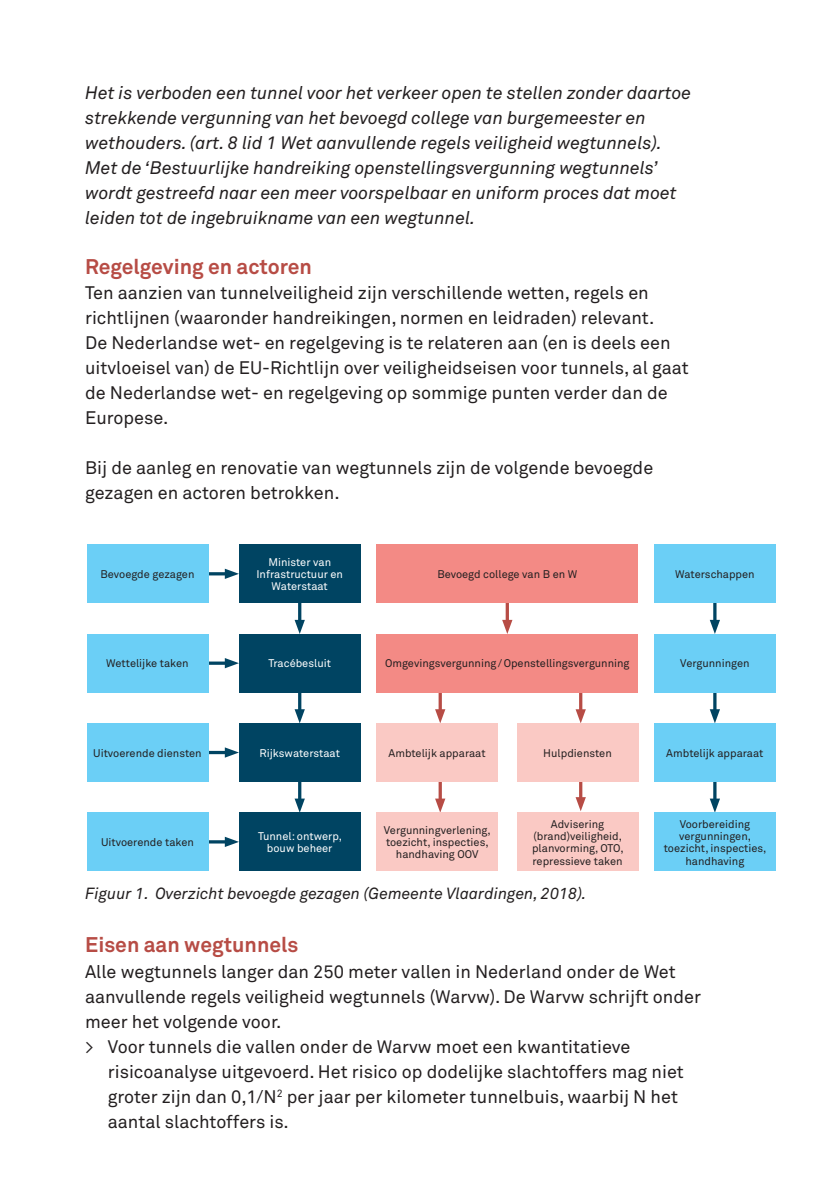
<style>
.page{position:relative;width:840px;height:1191px;background:#fff}
.page>*{position:absolute;margin:0;border:0;box-sizing:border-box;transform-origin:0 0}
.tussenkop_rood_Akkur{font:700 21px "Akkurat Std";color:#b74c45}
.brood{font:18px/25px "Akkurat Std";color:#231f20}
.brood-2{font:italic 18px/25px "Akkurat Std";color:#231f20}
.onderschrift_figuur{font:italic 16px "Akkurat Std";color:#231f20}
.t1{font:11px/12.2px "Akkurat Std";color:#231f20;text-align:center}
.t2{font:11px/12.2px "Akkurat Std";color:#fff;text-align:center}
</style>
<div class="page">
<hr style="left:298px;top:568px;width:3px;height:56px;background:#004462">
<svg style="left:294px;top:620px;width:11px;height:14px"></svg>
<svg style="left:712px;top:603px;width:4px;height:17px"></svg>
<svg style="left:709px;top:620px;width:10px;height:14px"></svg>
<hr style="left:505px;top:568px;width:3px;height:56px;background:#b74c45">
<svg style="left:502px;top:620px;width:10px;height:14px"></svg>
<hr style="left:438px;top:658px;width:3px;height:56px;background:#b74c45">
<svg style="left:435px;top:709px;width:10px;height:14px"></svg>
<hr style="left:438px;top:747px;width:3px;height:56px;background:#b74c45">
<svg style="left:435px;top:798px;width:10px;height:14px"></svg>
<svg style="left:578px;top:781px;width:4px;height:16px"></svg>
<svg style="left:575px;top:797px;width:10px;height:14px"></svg>
<svg style="left:578px;top:692px;width:4px;height:17px"></svg>
<svg style="left:575px;top:709px;width:10px;height:14px"></svg>
<hr style="left:298px;top:658px;width:3px;height:56px;background:#004462">
<svg style="left:294px;top:709px;width:11px;height:14px"></svg>
<svg style="left:712px;top:692px;width:4px;height:17px"></svg>
<svg style="left:709px;top:709px;width:10px;height:14px"></svg>
<hr style="left:298px;top:747px;width:3px;height:56px;background:#004462">
<svg style="left:294px;top:798px;width:11px;height:14px"></svg>
<svg style="left:712px;top:781px;width:4px;height:17px"></svg>
<svg style="left:709px;top:798px;width:10px;height:14px"></svg>
<hr style="left:173px;top:572px;width:56px;height:3px;background:#004462">
<svg style="left:225px;top:568px;width:14px;height:11px"></svg>
<hr style="left:173px;top:751px;width:56px;height:3px;background:#004462">
<svg style="left:225px;top:747px;width:14px;height:10px"></svg>
<svg style="left:208px;top:661px;width:17px;height:4px"></svg>
<svg style="left:225px;top:658px;width:14px;height:10px"></svg>
<hr style="left:173px;top:840px;width:56px;height:3px;background:#004462">
<svg style="left:225px;top:836px;width:14px;height:11px"></svg>
<div style="left:87px;top:544px;width:121px;height:59px;background:#6bcff6"></div>
<div style="left:376px;top:544px;width:262px;height:59px;background:#f38a85"></div>
<div style="left:653px;top:544px;width:122px;height:59px;background:#6bcff6"></div>
<div style="left:239px;top:544px;width:121px;height:59px;background:#004462"></div>
<div style="left:87px;top:634px;width:121px;height:58px;background:#6bcff6"></div>
<div style="left:376px;top:634px;width:262px;height:58px;background:#f38a85"></div>
<div style="left:653px;top:634px;width:122px;height:58px;background:#6bcff6"></div>
<div style="left:239px;top:634px;width:121px;height:58px;background:#004462"></div>
<div style="left:87px;top:723px;width:121px;height:58px;background:#6bcff6"></div>
<div style="left:376px;top:723px;width:121px;height:58px;background:#fac9c4"></div>
<div style="left:516px;top:723px;width:122px;height:58px;background:#fac9c4"></div>
<div style="left:653px;top:723px;width:122px;height:58px;background:#6bcff6"></div>
<div style="left:239px;top:723px;width:121px;height:58px;background:#004462"></div>
<div style="left:87px;top:812px;width:121px;height:59px;background:#6bcff6"></div>
<div style="left:376px;top:812px;width:121px;height:59px;background:#fac9c4"></div>
<div style="left:516px;top:812px;width:122px;height:59px;background:#fac9c4"></div>
<div style="left:653px;top:812px;width:122px;height:59px;background:#6bcff6"></div>
<div style="left:239px;top:812px;width:121px;height:59px;background:#004462"></div>
<p class="brood-2" style="left:85px;top:80px;width:607px">Het is verboden een tunnel voor het verkeer open te stellen zonder daartoe strekkende vergunning van het bevoegd college van burgemeester en wethouders. (art. 8 lid 1 Wet aanvullende regels veiligheid wegtunnels).</p>
<p class="brood-2" style="left:85px;top:155px;width:573px">Met de ‘Bestuurlijke handreiking openstellingsvergunning wegtunnels’</p>
<p class="brood-2" style="left:85px;top:180px;width:592px">wordt gestreefd naar een meer voorspelbaar en uniform proces dat moet leiden tot de ingebruikname van een wegtunnel.</p>
<p class="tussenkop_rood_Akkur" style="left:85px;top:254px;width:228px">Regelgeving en actoren</p>
<p class="brood" style="left:85px;top:280px;width:604px">Ten aanzien van tunnelveiligheid zijn verschillende wetten, regels en richtlijnen (waaronder handreikingen, normen en leidraden) relevant.<br>De Nederlandse wet- en regelgeving is te relateren aan (en is deels een uitvloeisel van) de EU-Richtlijn over veiligheidseisen voor tunnels, al gaat de Nederlandse wet- en regelgeving op sommige punten verder dan de Europese.</p>
<p class="brood" style="left:85px;top:455px;width:569px">Bij de aanleg en renovatie van wegtunnels zijn de volgende bevoegde gezagen en actoren betrokken.</p>
<p class="t2" style="left:256px;top:556px;width:88px">Minister van<br>Infrastructuur en<br>Waterstaat</p>
<p class="t1" style="left:100px;top:568px;width:95px">Bevoegde gezagen</p>
<p class="t1" style="left:437px;top:568px;width:141px">Bevoegd college van B en W</p>
<p class="t1" style="left:674px;top:568px;width:81px">Waterschappen</p>
<p class="t1" style="left:106px;top:657px;width:84px">Wettelijke taken</p>
<p class="t2" style="left:268px;top:657px;width:64px">Tracébesluit</p>
<p class="t1" style="left:385px;top:657px;width:246px">Omgevingsvergunning/Openstellingsvergunning</p>
<p class="t1" style="left:679px;top:657px;width:71px">Vergunningen</p>
<p class="t1" style="left:93px;top:747px;width:110px">Uitvoerende diensten</p>
<p class="t2" style="left:259px;top:747px;width:82px">Rijkswaterstaat</p>
<p class="t1" style="left:388px;top:747px;width:99px">Ambtelijk apparaat</p>
<p class="t1" style="left:543px;top:747px;width:70px">Hulpdiensten</p>
<p class="t1" style="left:666px;top:747px;width:99px">Ambtelijk apparaat</p>
<p class="t1" style="left:101px;top:836px;width:94px">Uitvoerende taken</p>
<p class="t2" style="left:258px;top:830px;width:85px">Tunnel: ontwerp, bouw beheer</p>
<p class="t1" style="left:383px;top:824px;width:108px">Vergunningverlening, toezicht, inspecties, handhaving OOV</p>
<p class="t1" style="left:531px;top:818px;width:93px">Advisering (brand)veiligheid, planvorming, OTO, repressieve taken</p>
<p class="t1" style="left:663px;top:818px;width:104px">Voorbereiding vergunningen, toezicht, inspecties, handhaving</p>
<p class="onderschrift_figuur" style="left:85px;top:884px;width:502px">Figuur 1. Overzicht bevoegde gezagen (Gemeente Vlaardingen, 2018).</p>
<p class="tussenkop_rood_Akkur" style="left:85px;top:932px;width:215px">Eisen aan wegtunnels</p>
<p class="brood" style="left:85px;top:958px;width:617px">Alle wegtunnels langer dan 250 meter vallen in Nederland onder de Wet aanvullende regels veiligheid wegtunnels (Warvw). De Warvw schrijft onder meer het volgende voor.</p>
<p class="brood" style="left:108px;top:1033px;width:577px;text-indent:-23px">&gt; Voor tunnels die vallen onder de Warvw moet een kwantitatieve risicoanalyse uitgevoerd. Het risico op dodelijke slachtoffers mag niet groter zijn dan 0,1/N<sup>2</sup> per jaar per kilometer tunnelbuis, waarbij N het aantal slachtoffers is.</p>
</div>
